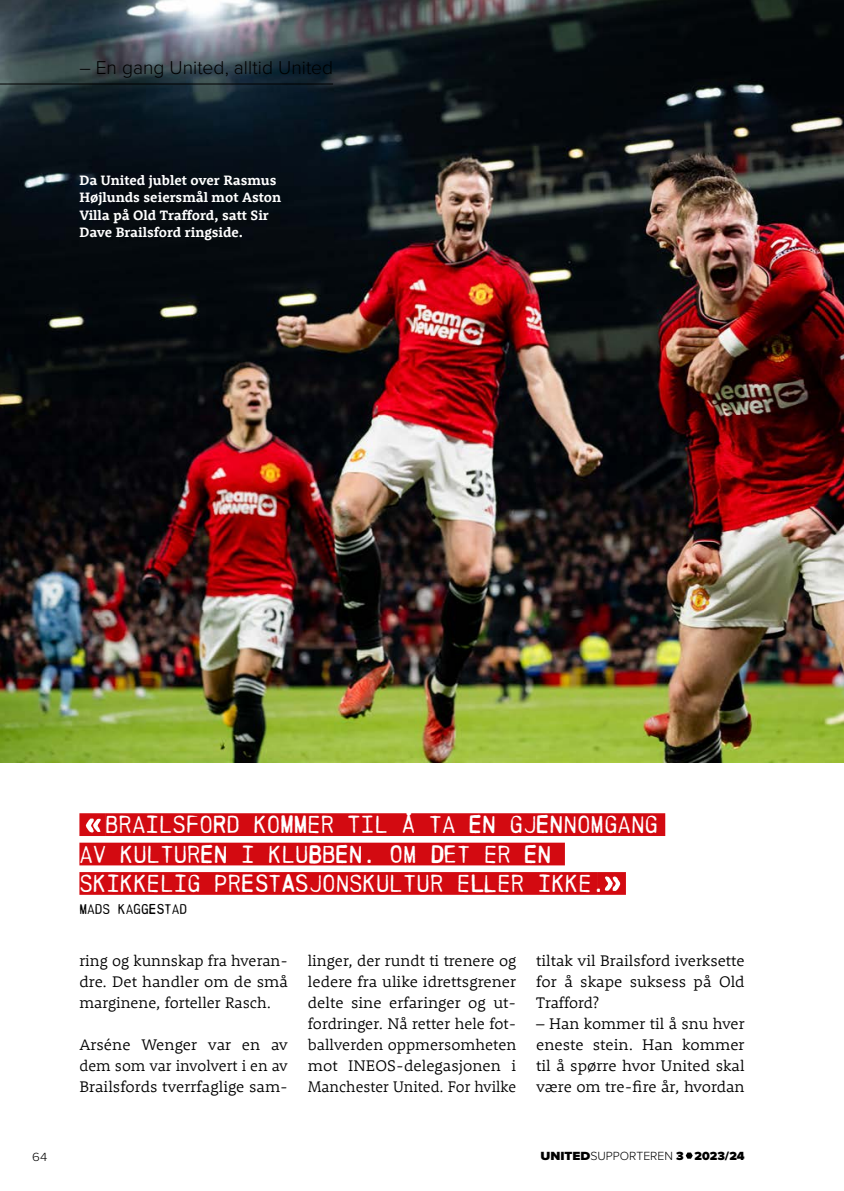
<style>
.page{position:relative;width:844px;height:1191px;background:#fff}
.page>*{position:absolute;margin:0;border:0;box-sizing:border-box;transform-origin:0 0}
.t1{font:24.5px/29.4px "PRINTF";color:#fff}
.t2{font:300 19.25px "Proxima Nova";color:#000}
.t3{font:300 15.75px/21px "Rooney";color:#000;text-align:justify}
.t4{font:700 14px/17.5px "Rooney";color:#fff}
.t5{font:14px "PRINTF";color:#000}
.t6{font:900 12.25px "Proxima Nova";color:#000;scale:1.09 1}
.t7{font:300 12.25px "Proxima Nova";color:#000;scale:1.09 1}
.s1{font-size:52.5px}
.s2{font-weight:300}
</style>
<div class="page">
<svg style="left:685px;top:1152px;width:7px;height:6px"></svg>
<img style="left:0;top:0;width:843px;height:762px">
<hr style="left:0;top:84px;width:333px;height:1px;background:#000">
<div style="left:79px;top:813px;width:26px;height:23px;background:#d30a11"></div>
<div style="left:105px;top:813px;width:560px;height:23px;background:#d30a11"></div>
<div style="left:79px;top:842px;width:485px;height:23px;background:#d30a11"></div>
<div style="left:79px;top:872px;width:518px;height:23px;background:#d30a11"></div>
<div style="left:597px;top:872px;width:28px;height:23px;background:#d30a11"></div>
<p class="t2" style="left:79px;top:53px;width:255px">– En gang United, alltid United</p>
<p class="t4" style="left:79px;top:171px;width:203px">Da United jublet over Rasmus<br>Højlunds seiersmål mot Aston<br>Villa på Old Trafford, satt Sir<br>Dave Brailsford ringside.</p>
<h1 class="t1" style="left:79px;top:810px;width:580px"><span class="s1">«</span>BRAILSFORD KOMMER TIL Å TA EN GJENNOMGANG<br>AV KULTUREN I KLUBBEN. OM DET ER EN</h1>
<h1 class="t1" style="left:79px;top:869px;width:548px">SKIKKELIG PRESTASJONSKULTUR ELLER IKKE.<span class="s1">»</span></h1>
<p class="t5" style="left:79px;top:901px;width:109px">MADS KAGGESTAD</p>
<p class="t3" style="left:79px;top:950px;width:210px">ring og kunnskap fra hveran&shy;dre. Det handler om de små marginene, forteller Rasch.</p>
<p class="t3" style="left:79px;top:1034px;width:210px">Arséne Wenger var en av dem som var involvert i en av Brailsfords tverrfaglige sam-</p>
<p class="t3" style="left:308px;top:950px;width:210px">linger, der rundt ti trenere og ledere fra ulike idrettsgrener delte sine erfaringer og ut&shy;fordringer. Nå retter hele fot&shy;ballverden oppmersomheten mot INEOS-delegasjonen i Manchester United. For hvilke</p>
<p class="t3" style="left:536px;top:950px;width:210px">tiltak vil Brailsford iverksette for å skape suksess på Old Trafford?</p>
<p class="t3" style="left:536px;top:1013px;width:210px">– Han kommer til å snu hver eneste stein. Han kommer til å spørre hvor United skal være om tre-fire år, hvordan</p>
<p class="t7" style="left:32px;top:1147px;width:15px">64</p>
<p class="t6" style="left:540px;top:1146px;width:189px">UNITED<span class="s2">SUPPORTEREN</span> 3 2023/24</p>
</div>
